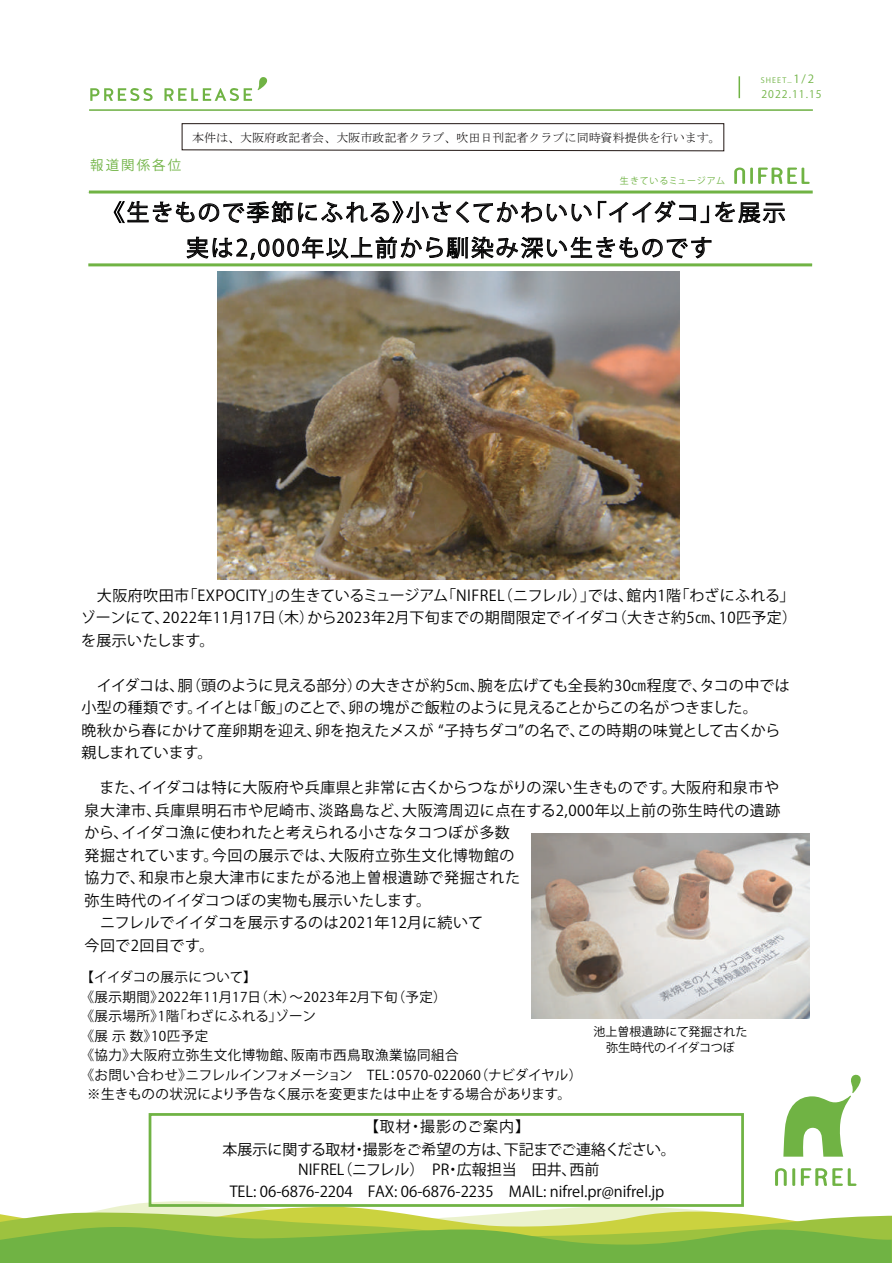
<style>
.page{position:relative;width:893px;height:1263px;background:#fff}
.page>*{position:absolute;margin:0;border:0;box-sizing:border-box;transform-origin:0 0}
.t1{font:22.5px/35.5px "Koz Go Pr 6 N";letter-spacing:.09em;color:#231f20;text-align:center}
.t2{font:15px/22.5px "Koz Go Pr 6 N";letter-spacing:.035em;color:#030303}
.t3{font:15px/22.5px "Koz Go Pr 6 N";letter-spacing:-.01em;color:#030303}
.t4{font:15px/22.5px "Koz Go Pr 6 N";letter-spacing:.01em;color:#030303;text-align:center}
.t5{font:15px/22.5px "Koz Go Pr 6 N";letter-spacing:.03em;color:#030303}
.t6{font:13.5px "Koz Go Pr 6 N";letter-spacing:.035em;color:#030303}
.t7{font:13.5px "Koz Go Pr 6 N";letter-spacing:.015em;color:#030303}
.t8{font:13.5px "Koz Go Pr 6 N Medium 90 ms RKSJ H";letter-spacing:.15em;color:#70b344}
.t9{font:12px "MS Mincho";color:#060303}
.t10{font:12px/16.5px "Koz Go Pr 6 N";color:#030303;text-align:center}
.t11{font:10.5px "Koz Go Pr 6 N";letter-spacing:.1em;color:#70b344}
.t12{font:9px "Koz Go Pr 6 N Medium 90 ms RKSJ H";letter-spacing:.08em;color:#70b344}
.t13{font:7.5px "Koz Go Pr 6 N";letter-spacing:.15em;color:#70b344}
.s1{font-family:"Koz Go Pr 6 N Bold 90 ms RKSJ H";font-size:11.25px}
</style>
<div class="page">
<svg style="left:111px;top:1200px;width:554px;height:8px"></svg>
<svg style="left:0;top:1208px;width:892px;height:19px"></svg>
<svg style="left:0;top:1227px;width:892px;height:36px;background:#7cb742"></svg>
<svg style="left:783px;top:1074px;width:78px;height:83px"></svg>
<svg style="left:775px;top:1168px;width:20px;height:18px"></svg>
<svg style="left:801px;top:1168px;width:55px;height:18px"></svg>
<hr style="left:738px;top:76px;width:2px;height:22px;background:#70b344">
<hr style="left:89px;top:109px;width:724px;height:2px;background:#70b344">
<hr style="left:88px;top:263px;width:724px;height:3px;background:#70b344">
<hr style="left:89px;top:191px;width:724px;height:3px;background:#70b344">
<svg style="left:734px;top:168px;width:76px;height:16px"></svg>
<svg style="left:114px;top:201px;width:478px;height:22px"></svg>
<svg style="left:598px;top:200px;width:111px;height:23px"></svg>
<svg style="left:715px;top:202px;width:70px;height:21px"></svg>
<svg style="left:187px;top:237px;width:524px;height:23px"></svg>
<svg style="left:90px;top:88px;width:63px;height:13px"></svg>
<svg style="left:164px;top:77px;width:104px;height:24px"></svg>
<svg style="left:181px;top:123px;width:544px;height:29px"></svg>
<div style="left:149px;top:1113px;width:595px;height:94px;border:3px solid #70b344"></div>
<img style="left:218px;top:272px;width:461px;height:307px">
<img style="left:531px;top:833px;width:278px;height:185px">
<p class="t8" style="left:90px;top:157px;width:93px">報道関係各位</p>
<p class="t9" style="left:192px;top:132px;width:530px">本件は、大阪府政記者会、大阪市政記者クラブ、吹田日刊記者クラブに同時資料提供を行います。</p>
<p class="t13" style="left:761px;top:76px;width:55px">SHEET_<span class="s1">1/2</span></p>
<p class="t11" style="left:761px;top:88px;width:62px">2022.11.15</p>
<p class="t12" style="left:620px;top:176px;width:107px">生きているミュージアム</p>
<h1 class="t1" style="left:102px;top:195px;width:684px">《生きもので季節にふれる》小さくてかわいい「イイダコ」を展示実は2,000年以上前から馴染み深い生きものです</h1>
<p class="t5" style="left:81px;top:584px;width:718px">　大阪府吹田市「EXPOCITY」の生きているミュージアム「NIFREL（ニフレル）」では、館内1階「わざにふれる」ゾーンにて、2022年11月17日（木）から2023年2月下旬までの期間限定でイイダコ（大きさ約5㎝、10匹予定）を展示いたします。</p>
<p class="t3" style="left:82px;top:674px;width:710px">　イイダコは、胴（頭のように見える部分）の大きさが約5㎝、腕を広げても全長約30㎝程度で、タコの中では小型の種類です。イイとは「飯」のことで、卵の塊がご飯粒のように見えることからこの名がつきました。<br>晩秋から春にかけて産卵期を迎え、卵を抱えたメスが “子持ちダコ”の名で、この時期の味覚として古くから親しまれています。</p>
<p class="t2" style="left:85px;top:777px;width:697px">　また、イイダコは特に大阪府や兵庫県と非常に古くからつながりの深い生きものです。大阪府和泉市や泉大津市、兵庫県明石市や尼崎市、淡路島など、大阪湾周辺に点在する2,000年以上前の弥生時代の遺跡から、イイダコ漁に使われたと考えられる小さなタコつぼが多数<br>発掘されています。今回の展示では、大阪府立弥生文化博物館の<br>協力で、和泉市と泉大津市にまたがる池上曽根遺跡で発掘された<br>弥生時代のイイダコつぼの実物も展示いたします。<br>　ニフレルでイイダコを展示するのは2021年12月に続いて<br>今回で2回目です。</p>
<p class="t6" style="left:81px;top:969px;width:178px">【イイダコの展示について】</p>
<p class="t6" style="left:81px;top:989px;width:375px">《展示期間》2022年11月17日（木）～2023年2月下旬（予定）　</p>
<p class="t6" style="left:81px;top:1008px;width:237px">《展示場所》1階「わざにふれる」ゾーン</p>
<p class="t6" style="left:81px;top:1028px;width:129px">《展 示 数》10匹予定</p>
<p class="t6" style="left:81px;top:1047px;width:379px">《協力》大阪府立弥生文化博物館、阪南市西鳥取漁業協同組合</p>
<p class="t6" style="left:81px;top:1067px;width:503px">《お問い合わせ》ニフレルインフォメーション　TEL：0570-022060（ナビダイヤル）</p>
<p class="t7" style="left:87px;top:1086px;width:485px">※生きものの状況により予告なく展示を変更または中止をする場合があります。</p>
<p class="t10" style="left:593px;top:1023px;width:156px">池上曽根遺跡にて発掘された弥生時代のイイダコつぼ</p>
<p class="t4" style="left:223px;top:1115px;width:455px;line-height:23px">【取材・撮影のご案内】<br>本展示に関する取材・撮影をご希望の方は、下記までご連絡ください。</p>
<p class="t4" style="left:230px;top:1158px;width:436px">NIFREL（ニフレル）　PR・広報担当　田井、西前<br>TEL: 06-6876-2204　FAX: 06-6876-2235　MAIL: nifrel.pr@nifrel.jp</p>
</div>
